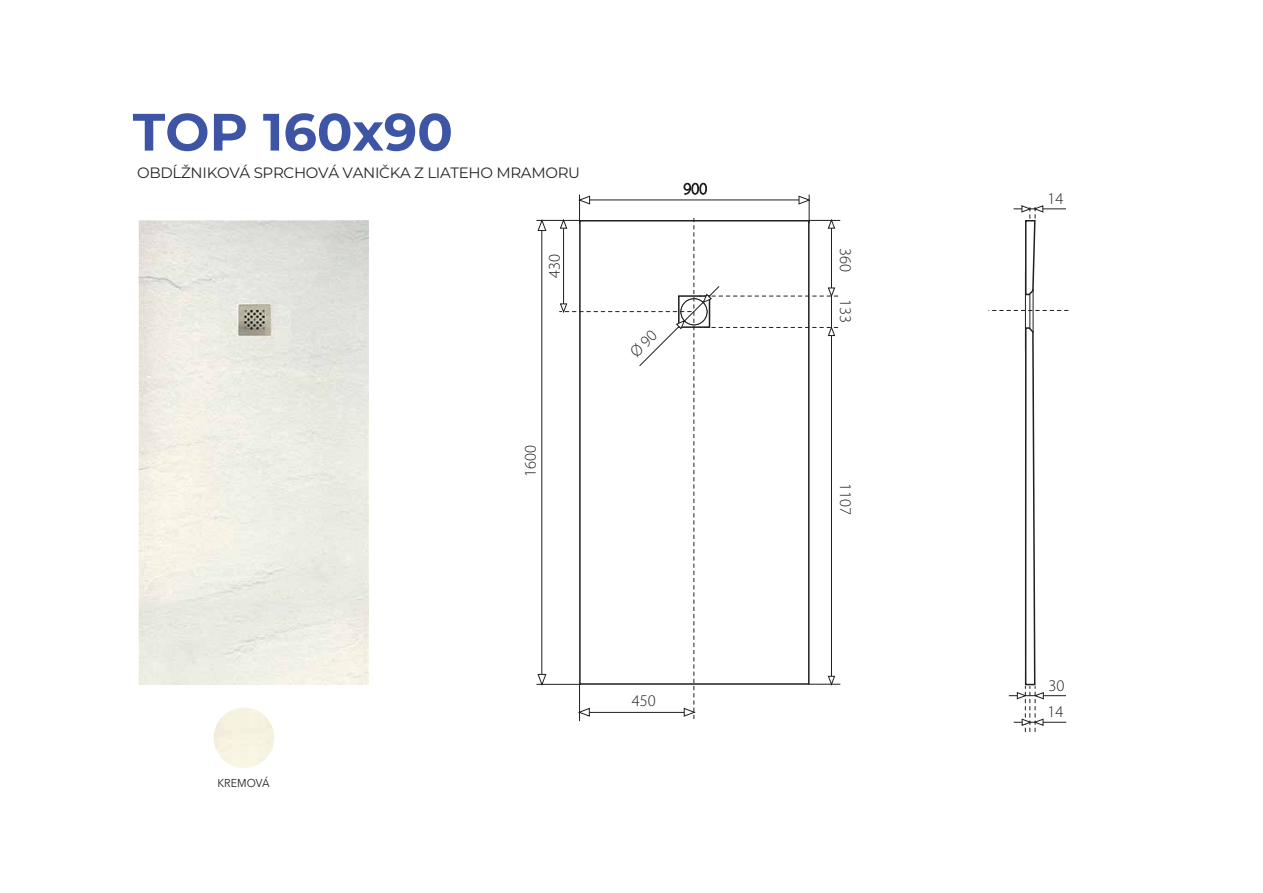
<style>
.page{position:relative;width:1263px;height:893px;background:#fff}
.page>*{position:absolute;margin:0;border:0;box-sizing:border-box;transform-origin:0 0}
.t1{font:100 52.5px "Montserrat";color:#3e54a5}
.t2{font:300 16.35px/26.5px "Myriad Pro";color:#231f20}
.t3{font:100 15px "Montserrat";letter-spacing:-.02em;color:#282828}
.t4{font:11.4px "Avenir Next LT Pro";color:#231f20;scale:.95 1}
</style>
<div class="page">
<hr style="left:541px;top:227px;width:1px;height:452px;background:#231f20">
<svg style="left:538px;top:219px;width:8px;height:12px"></svg>
<hr style="left:536px;top:220px;width:44px;height:1px;background:#231f20">
<svg style="left:538px;top:674px;width:8px;height:10px"></svg>
<hr style="left:536px;top:684px;width:45px;height:1px;background:#231f20">
<hr style="left:579px;top:685px;width:1px;height:36px;background:#231f20">
<hr style="left:808px;top:220px;width:32px;height:1px;background:#231f20">
<hr style="left:1013px;top:208px;width:53px;height:1px;background:#231f20">
<hr style="left:1009px;top:695px;width:57px;height:1px;background:#231f20">
<hr style="left:1014px;top:722px;width:52px;height:1px;background:#231f20">
<svg style="left:989px;top:310px;width:79px;height:1px"></svg>
<hr style="left:1025px;top:271px;width:1px;height:80px;background:#231f20">
<hr style="left:1029px;top:294px;width:1px;height:34px;background:#231f20">
<hr style="left:1033px;top:289px;width:1px;height:44px;background:#231f20">
<svg style="left:1021px;top:205px;width:22px;height:91px"></svg>
<svg style="left:1017px;top:326px;width:27px;height:406px"></svg>
<hr style="left:808px;top:684px;width:32px;height:1px;background:#231f20">
<svg style="left:214px;top:707px;width:60px;height:61px"></svg>
<img style="left:139px;top:220px;width:229px;height:464px">
<svg style="left:559px;top:183px;width:279px;height:536px"></svg>
<h1 class="t1" style="left:133px;top:97px;width:322px">TOP 160x90</h1>
<p class="t3" style="left:137px;top:163px;width:444px">OBDĹŽNIKOVÁ SPRCHOVÁ VANIČKA Z LIATEHO MRAMORU</p>
<p class="t2" style="left:541px;top:278px;width:25px;rotate:-90deg">430</p>
<p class="t2" style="left:517px;top:477px;width:33px;rotate:-90deg">1600</p>
<p class="t4" style="left:218px;top:776px;width:56px">KREMOVÁ</p>
<p class="t2" style="left:632px;top:688px;width:25px">450</p>
<p class="t2" style="left:859px;top:248px;width:25px;rotate:90deg">360</p>
<p class="t2" style="left:859px;top:299px;width:25px;rotate:90deg">133</p>
<p class="t2" style="left:859px;top:483px;width:33px;rotate:90deg">1107</p>
<p class="t2" style="left:1047px;top:185px;width:17px">14</p>
<p class="t2" style="left:1047px;top:672px;width:18px">30<br>14</p>
</div>
